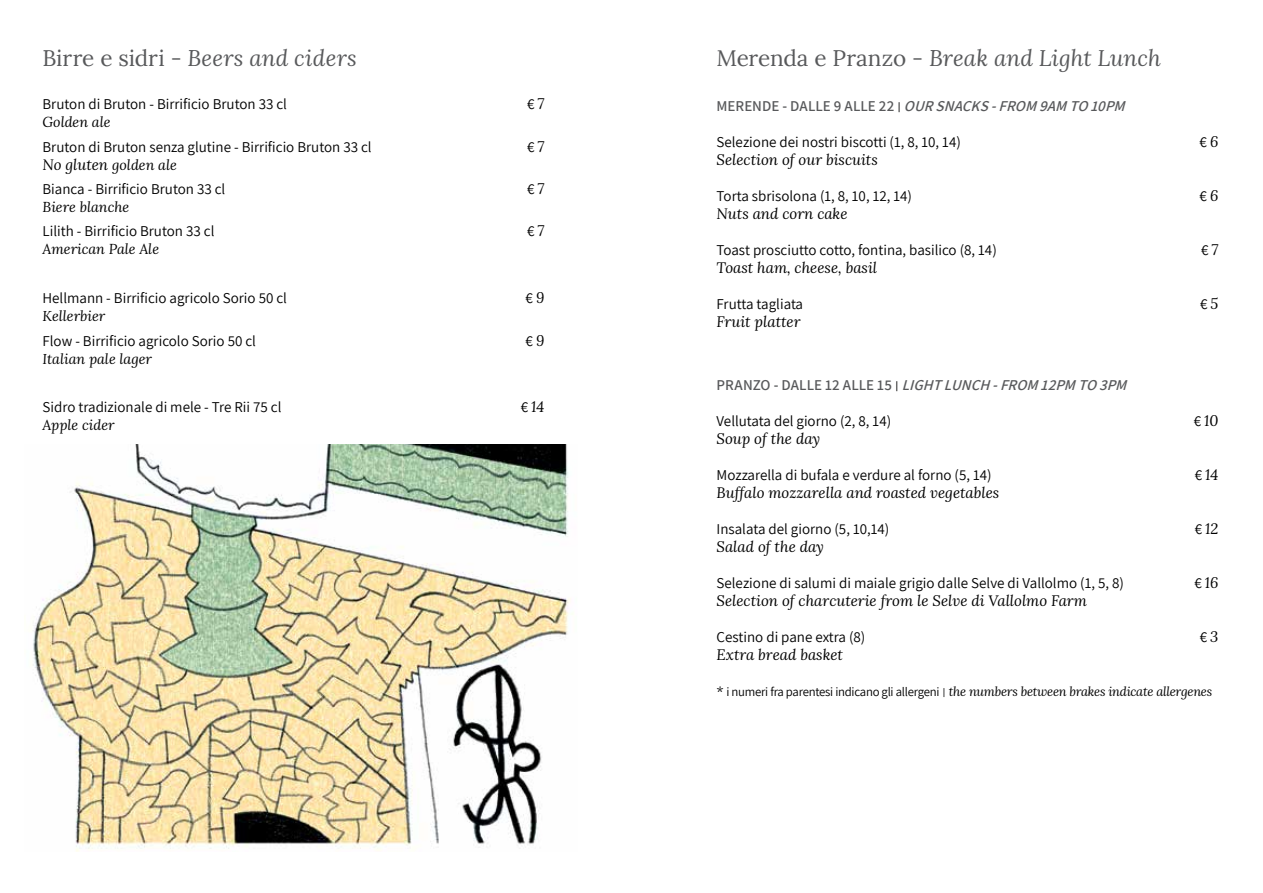
<style>
.page{position:relative;width:1263px;height:893px;background:#fff}
.page>*{position:absolute;margin:0;border:0;box-sizing:border-box;transform-origin:0 0}
.t1{font:italic 22.5px "Lora";letter-spacing:.005em;color:#58595b}
.t2{font:15px "Assistant";color:#000}
.t3{font:italic 15px "Lora";color:#000}
.t4{font:italic 600 15px "Assistant";color:#58595b}
.t5{font:600 15px "Assistant";letter-spacing:.01em;color:#58595b}
.t6{font:italic 14.25px "Lora";color:#000}
.t7{font:italic 12.75px "Lora";letter-spacing:-.02em;color:#000}
.s1{font-style:normal}
.s2{font-family:"Lora";font-style:italic}
.s3{font-size:15px}
.s4{font-family:"Assistant";font-style:normal}
.s5{font-weight:400;font-style:normal;color:#000}
.s6{font-size:13.5px}
.s7{font-family:"Assistant";font-style:normal;font-size:13.5px}
</style>
<div class="page">
<img style="left:33px;top:444px;width:540px;height:407px">
<h1 class="t1" style="left:43px;top:43px;width:316px"><span class="s1">Birre e sidri -</span> Beers and ciders</h1>
<p class="t2" style="left:43px;top:94px;width:246px">Bruton di Bruton - Birrificio Bruton 33 cl</p>
<p class="t2" style="left:527px;top:94px;width:19px">€ <span class="s2">7</span></p>
<p class="t6" style="left:43px;top:113px;width:70px">Golden ale</p>
<p class="t2" style="left:43px;top:136px;width:331px">Bruton di Bruton senza glutine - Birrificio Bruton 33 cl</p>
<p class="t2" style="left:527px;top:136px;width:19px">€ <span class="s2">7</span></p>
<p class="t6" style="left:43px;top:155px;width:136px"><span class="s3">No gluten</span> golden ale</p>
<p class="t2" style="left:43px;top:179px;width:184px">Bianca - Birrificio Bruton 33 cl</p>
<p class="t2" style="left:527px;top:179px;width:19px">€ <span class="s2">7</span></p>
<p class="t6" style="left:43px;top:197px;width:88px">Biere blanche</p>
<p class="t2" style="left:43px;top:221px;width:173px">Lilith - Birrificio Bruton 33 cl</p>
<p class="t2" style="left:527px;top:221px;width:19px">€ <span class="s2">7</span></p>
<p class="t6" style="left:43px;top:240px;width:118px">American Pale Ale</p>
<p class="t2" style="left:43px;top:288px;width:246px">Hellmann - Birrificio agricolo Sorio 50 cl</p>
<p class="t2" style="left:526px;top:288px;width:20px">€ <span class="s2">9</span></p>
<p class="t6" style="left:43px;top:306px;width:64px">Kellerbier</p>
<p class="t2" style="left:43px;top:330px;width:215px">Flow - Birrificio agricolo Sorio 50 cl</p>
<p class="t2" style="left:526px;top:330px;width:20px">€ <span class="s2">9</span></p>
<p class="t6" style="left:43px;top:349px;width:111px">Italian pale lager</p>
<p class="t2" style="left:43px;top:397px;width:240px">Sidro tradizionale di mele - Tre Rii 75 cl</p>
<p class="t3" style="left:521px;top:397px;width:25px"><span class="s4">€</span> 14</p>
<p class="t6" style="left:43px;top:416px;width:74px">Apple cider</p>
<h1 class="t1" style="left:716px;top:43px;width:446px"><span class="s1">Merenda e Pranzo -</span> Break and Light Lunch</h1>
<p class="t5" style="left:716px;top:95px;width:100px">MERENDE - DALLE</p>
<p class="t5" style="left:834px;top:95px;width:28px">9 ALLE</p>
<p class="t4" style="left:879px;top:95px;width:247px"><span class="s1">2 2</span> <span class="s5">¦</span> OU RSNACKS-FROM 9AM TO 10PM</p>
<p class="t2" style="left:716px;top:131px;width:246px">Selezione dei nostri biscotti (1, 8, 10, 14)</p>
<p class="t2" style="left:1200px;top:131px;width:20px">€ <span class="s2">6</span></p>
<p class="t3" style="left:716px;top:149px;width:163px">Selection of our biscuits</p>
<p class="t2" style="left:716px;top:185px;width:197px">Torta sbrisolona (1, 8, 10, 12, 14)</p>
<p class="t2" style="left:1200px;top:185px;width:20px">€ <span class="s2">6</span></p>
<p class="t3" style="left:716px;top:203px;width:133px">Nuts and corn cake</p>
<p class="t2" style="left:716px;top:239px;width:282px">Toast prosciutto cotto, fontina, basilico (8, 14)</p>
<p class="t2" style="left:1201px;top:239px;width:19px">€ <span class="s2">7</span></p>
<p class="t3" style="left:716px;top:257px;width:162px">Toast ham, cheese, basil</p>
<p class="t2" style="left:716px;top:293px;width:88px">Frutta tagliata</p>
<p class="t2" style="left:1200px;top:293px;width:20px">€ <span class="s2">5</span></p>
<p class="t3" style="left:716px;top:311px;width:86px">Fruit platter</p>
<p class="t5" style="left:716px;top:374px;width:91px">PRANZO - DALLE</p>
<p class="t5" style="left:825px;top:374px;width:35px">12 ALLE</p>
<p class="t4" style="left:877px;top:374px;width:251px"><span class="s1">1 5</span> <span class="s5">¦</span> LIGHT LUNCH -FROM 12PM TO 3PM</p>
<p class="t2" style="left:716px;top:410px;width:176px">Vellutata del giorno (2, 8, 14)</p>
<p class="t3" style="left:1194px;top:410px;width:26px"><span class="s4">€</span> 10</p>
<p class="t3" style="left:716px;top:428px;width:105px">Soup of the day</p>
<p class="t2" style="left:716px;top:464px;width:277px">Mozzarella di bufala e verdure al forno (5, 14)</p>
<p class="t3" style="left:1195px;top:464px;width:25px"><span class="s4">€</span> 14</p>
<p class="t3" style="left:716px;top:482px;width:284px">Buffalo mozzarella and roasted vegetables</p>
<p class="t2" style="left:716px;top:518px;width:174px">Insalata del giorno (5, 10,14)</p>
<p class="t3" style="left:1195px;top:518px;width:25px"><span class="s4">€</span> 12</p>
<p class="t3" style="left:716px;top:536px;width:109px">Salad of the day</p>
<p class="t2" style="left:716px;top:572px;width:409px">Selezione di salumi di maiale grigio dalle Selve di Vallolmo (1, 5, 8)</p>
<p class="t3" style="left:1194px;top:572px;width:25px"><span class="s4">€</span> 16</p>
<p class="t3" style="left:716px;top:590px;width:372px">Selection of charcuterie from le Selve di Vallolmo Farm</p>
<p class="t2" style="left:716px;top:626px;width:150px">Cestino di pane extra (8)</p>
<p class="t2" style="left:1200px;top:626px;width:20px">€ <span class="s2">3</span></p>
<p class="t3" style="left:716px;top:644px;width:128px">Extra bread basket</p>
<p class="t7" style="left:716px;top:683px;width:497px"><span class="s6">*</span> <span class="s4">i numeri fra parentesi indicano gli allergeni</span> <span class="s7">¦</span> the numbers between brakes indicate allergenes</p>
</div>
